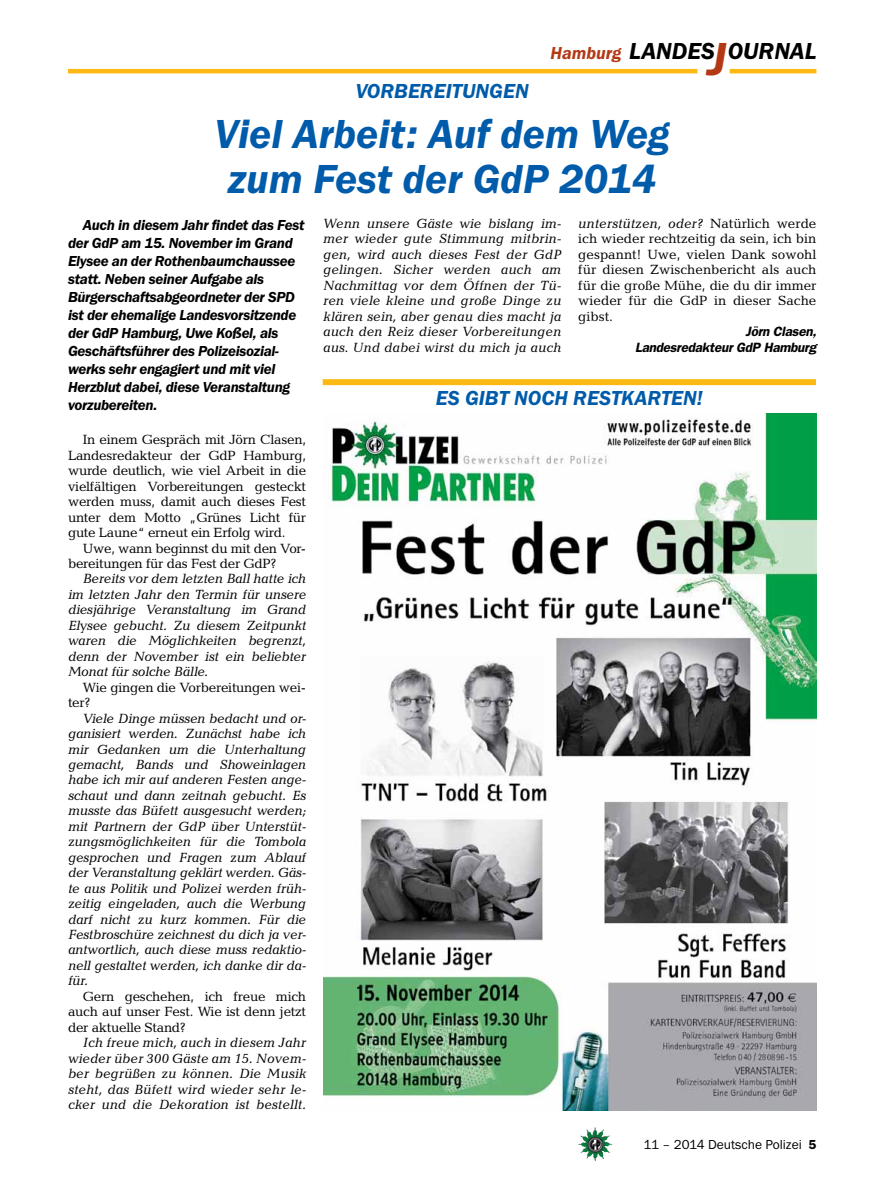
<style>
.page{position:relative;width:893px;height:1191px;background:#fff}
.page>*{position:absolute;margin:0;border:0;box-sizing:border-box;transform-origin:0 0}
._02__HEADLINE_3spalt{font:italic 600 42px/45px "Franklin Gothic Itc T";color:#005baa;text-align:center}
.t1{font:italic 600 24px "Franklin Gothic Itc T";color:#000}
._01__RUBRIKENZEILE_m{font:italic 600 21px "Franklin Gothic Itc T";color:#005baa}
._01__RUBRIKENZEILE_o{font:italic 600 21px "Franklin Gothic Itc T";color:#005baa}
.t2{font:italic 600 18px "Franklin Gothic Itc T";color:#b33916}
._08__VORSPANN{font:italic 600 15px/18px "Franklin Gothic Itc T";letter-spacing:-.02em;color:#000}
._09__GRUNDTEXT___Blo{font:italic 13.5px/15.5px "Candida";letter-spacing:-.02em;color:#000;text-align:justify}
._09__GRUNDTEXT___Blo-2{font:13.5px/15.5px "Candida";letter-spacing:-.02em;color:#000;text-align:justify}
._13__UNTERSCHRIFT_Ar{font:italic 600 13.5px/15.5px "Franklin Gothic";letter-spacing:-.02em;color:#000;text-align:right}
.t3{font:13.5px "Franklin Gothic Itc T";color:#000}
.s1{font-size:48px;color:#b33916}
.s2{font-style:italic}
.s3{font-weight:600}
</style>
<div class="page">
<img style="left:578px;top:1127px;width:17px;height:25px">
<hr style="left:730px;top:69px;width:86px;height:4px;background:#fdb913">
<hr style="left:68px;top:69px;width:629px;height:4px;background:#fdb913">
<img style="left:323px;top:413px;width:493px;height:697px">
<div style="left:323px;top:379px;width:493px;height:6px;background:#fdb913"></div>
<p class="_01__RUBRIKENZEILE_o" style="left:356px;top:79px;width:175px">VORBEREITUNGEN</p>
<h3 class="t2" style="left:550px;top:42px;width:72px">Hamburg</h3>
<h2 class="t1" style="left:629px;top:37px;width:189px">LANDES<span class="s1">J</span>OURNAL</h2>
<p class="_02__HEADLINE_3spalt" style="left:215px;top:111px;width:456px">Viel Arbeit: Auf dem Weg zum Fest der GdP 2014</p>
<p class="_09__GRUNDTEXT___Blo-2" style="left:578px;top:216px;width:240px"><span class="s2">unterstützen, oder?</span> Natürlich werde ich wieder rechtzeitig da sein, ich bin gespannt! Uwe, vielen Dank sowohl für diesen Zwischenbericht als auch für die große Mühe, die du dir immer wieder für die GdP in dieser Sache gibst.</p>
<p class="_13__UNTERSCHRIFT_Ar" style="left:635px;top:324px;width:183px">Jörn Clasen,<br>Landesredakteur GdP Hamburg</p>
<p class="_01__RUBRIKENZEILE_m" style="left:436px;top:386px;width:269px">ES GIBT NOCH RESTKARTEN!</p>
<p class="_09__GRUNDTEXT___Blo" style="left:323px;top:216px;width:240px">Wenn unsere Gäste wie bislang im&shy;mer wieder gute Stimmung mitbrin&shy;gen, wird auch dieses Fest der GdP gelingen. Sicher werden auch am Nachmittag vor dem Öffnen der Tü&shy;ren viele kleine und große Dinge zu klären sein, aber genau dies macht ja auch den Reiz dieser Vorbereitungen aus. Und dabei wirst du mich ja auch</p>
<p class="_08__VORSPANN" style="left:68px;top:215px;width:238px;text-indent:15px">Auch in diesem Jahr findet das Fest der GdP am 15. November im Grand<br>Elysee an der Rothenbaumchaussee statt. Neben seiner Aufgabe als<br>Bürgerschaftsabgeordneter der SPD ist der ehemalige Landesvorsitzende der GdP Hamburg, Uwe Koßel, als<br>Geschäftsführer des Polizeisozial&shy;werks sehr engagiert und mit viel<br>Herzblut dabei, diese Veranstaltung vorzubereiten.</p>
<p class="_09__GRUNDTEXT___Blo-2" style="left:68px;top:432px;width:240px;text-indent:15px">In einem Gespräch mit Jörn Clasen, Landesredakteur der GdP Hamburg, wurde deutlich, wie viel Arbeit in die vielfältigen Vorbereitungen gesteckt werden muss, damit auch dieses Fest unter dem Motto „Grünes Licht für gute Laune“ erneut ein Erfolg wird.</p>
<p class="_09__GRUNDTEXT___Blo-2" style="left:68px;top:540px;width:240px;text-indent:15px">Uwe, wann beginnst du mit den Vor&shy;bereitungen für das Fest der GdP?</p>
<p class="_09__GRUNDTEXT___Blo" style="left:68px;top:571px;width:240px;text-indent:15px">Bereits vor dem letzten Ball hatte ich im letzten Jahr den Termin für unsere diesjährige Veranstaltung im Grand Elysee gebucht. Zu diesem Zeitpunkt waren die Möglichkeiten begrenzt, denn der November ist ein beliebter Monat für solche Bälle.</p>
<p class="_09__GRUNDTEXT___Blo-2" style="left:68px;top:679px;width:240px;text-indent:15px">Wie gingen die Vorbereitungen wei&shy;ter?</p>
<p class="_09__GRUNDTEXT___Blo" style="left:68px;top:710px;width:240px;text-indent:15px">Viele Dinge müssen bedacht und or&shy;ganisiert werden. Zunächst habe ich mir Gedanken um die Unterhaltung gemacht, Bands und Showeinlagen habe ich mir auf anderen Festen ange&shy;schaut und dann zeitnah gebucht. Es musste das Büfett ausgesucht werden; mit Partnern der GdP über Unterstüt&shy;zungsmöglichkeiten für die Tombola gesprochen und Fragen zum Ablauf der Veranstaltung geklärt werden. Gäs&shy;te aus Politik und Polizei werden früh&shy;zeitig eingeladen, auch die Werbung darf nicht zu kurz kommen. Für die Festbroschüre zeichnest du dich ja ver&shy;antwortlich, auch diese muss redaktio&shy;nell gestaltet werden, ich danke dir da&shy;für.</p>
<p class="_09__GRUNDTEXT___Blo-2" style="left:68px;top:988px;width:240px;text-indent:15px">Gern geschehen, ich freue mich auch auf unser Fest. Wie ist denn jetzt der aktuelle Stand?</p>
<p class="_09__GRUNDTEXT___Blo" style="left:68px;top:1034px;width:240px;text-indent:15px">Ich freue mich, auch in diesem Jahr wieder über 300 Gäste am 15. Novem&shy;ber begrüßen zu können. Die Musik steht, das Büfett wird wieder sehr le&shy;cker und die Dekoration ist bestellt.</p>
<p class="t3" style="left:643px;top:1136px;width:174px">11 – 2014 Deutsche Polizei <span class="s3">5</span></p>
</div>
